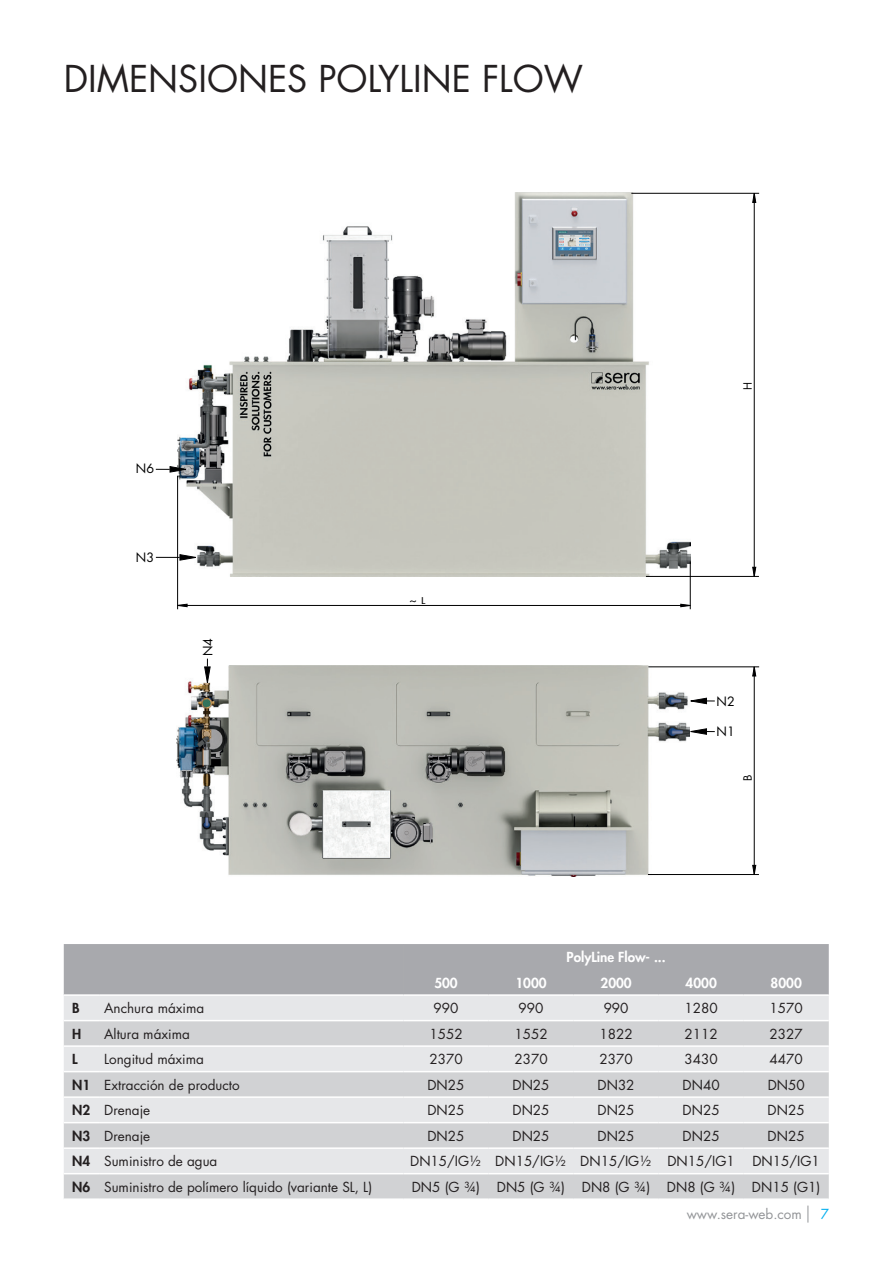
<style>
.page{position:relative;width:893px;height:1263px;background:#fff}
.page>*{position:absolute;margin:0;border:0;box-sizing:border-box;transform-origin:0 0}
.t1{font:36px "Futura";color:#231f20}
.t2{font:13.5px/25.5px "Futura";color:#231f20}
.t3{font:800 13.5px "Futura";color:#fff}
.t4{font:13.5px "Futura";color:#939598}
.t5{font:800 13.5px "Futura";color:#231f20}
.t6{font:13.5px "Futura";color:#00aeef}
.t7{font:12.6px "Futura";color:#000001}
.t8{font:11.1px "Futura";color:#000001}
.t9{font:10.35px "Futura";color:#000001;scale:1.26 1}
.s1{font-size:9.15px}
.s2{font-weight:800}
</style>
<div class="page">
<svg style="left:807px;top:1205px;width:1px;height:17px"></svg>
<div style="left:64px;top:996px;width:340px;height:24px;background:#e6e7e9"></div>
<svg style="left:64px;top:1021px;width:340px;height:177px;background:#dadbdd"></svg>
<hr style="left:64px;top:1045px;width:36px;height:2px;background:#fff">
<hr style="left:100px;top:1045px;width:304px;height:2px;background:#fff">
<hr style="left:64px;top:1071px;width:36px;height:1px;background:#fff">
<hr style="left:100px;top:1071px;width:304px;height:1px;background:#fff">
<hr style="left:64px;top:1096px;width:36px;height:2px;background:#fff">
<hr style="left:100px;top:1096px;width:304px;height:2px;background:#fff">
<hr style="left:64px;top:1122px;width:36px;height:1px;background:#fff">
<hr style="left:100px;top:1122px;width:304px;height:1px;background:#fff">
<hr style="left:64px;top:1147px;width:36px;height:2px;background:#fff">
<hr style="left:100px;top:1147px;width:304px;height:2px;background:#fff">
<hr style="left:64px;top:1173px;width:36px;height:1px;background:#fff">
<hr style="left:100px;top:1173px;width:304px;height:1px;background:#fff">
<div style="left:64px;top:944px;width:765px;height:51px;background:#a8a9ad"></div>
<div style="left:404px;top:996px;width:425px;height:24px;background:#e6e7e9"></div>
<svg style="left:404px;top:1021px;width:425px;height:177px;background:#dadbdd"></svg>
<hr style="left:404px;top:1045px;width:85px;height:2px;background:#fff">
<hr style="left:489px;top:1045px;width:85px;height:2px;background:#fff">
<hr style="left:574px;top:1045px;width:85px;height:2px;background:#fff">
<hr style="left:659px;top:1045px;width:85px;height:2px;background:#fff">
<hr style="left:744px;top:1045px;width:85px;height:2px;background:#fff">
<hr style="left:404px;top:1071px;width:85px;height:1px;background:#fff">
<hr style="left:489px;top:1071px;width:85px;height:1px;background:#fff">
<hr style="left:574px;top:1071px;width:85px;height:1px;background:#fff">
<hr style="left:659px;top:1071px;width:85px;height:1px;background:#fff">
<hr style="left:744px;top:1071px;width:85px;height:1px;background:#fff">
<hr style="left:404px;top:1096px;width:85px;height:2px;background:#fff">
<hr style="left:489px;top:1096px;width:85px;height:2px;background:#fff">
<hr style="left:574px;top:1096px;width:85px;height:2px;background:#fff">
<hr style="left:659px;top:1096px;width:85px;height:2px;background:#fff">
<hr style="left:744px;top:1096px;width:85px;height:2px;background:#fff">
<hr style="left:404px;top:1122px;width:85px;height:1px;background:#fff">
<hr style="left:489px;top:1122px;width:85px;height:1px;background:#fff">
<hr style="left:574px;top:1122px;width:85px;height:1px;background:#fff">
<hr style="left:659px;top:1122px;width:85px;height:1px;background:#fff">
<hr style="left:744px;top:1122px;width:85px;height:1px;background:#fff">
<hr style="left:404px;top:1147px;width:85px;height:2px;background:#fff">
<hr style="left:489px;top:1147px;width:85px;height:2px;background:#fff">
<hr style="left:574px;top:1147px;width:85px;height:2px;background:#fff">
<hr style="left:659px;top:1147px;width:85px;height:2px;background:#fff">
<hr style="left:744px;top:1147px;width:85px;height:2px;background:#fff">
<hr style="left:404px;top:1173px;width:85px;height:1px;background:#fff">
<hr style="left:489px;top:1173px;width:85px;height:1px;background:#fff">
<hr style="left:574px;top:1173px;width:85px;height:1px;background:#fff">
<hr style="left:659px;top:1173px;width:85px;height:1px;background:#fff">
<hr style="left:744px;top:1173px;width:85px;height:1px;background:#fff">
<hr style="left:404px;top:994px;width:85px;height:2px;background:#fff">
<hr style="left:489px;top:994px;width:85px;height:2px;background:#fff">
<hr style="left:574px;top:994px;width:85px;height:2px;background:#fff">
<hr style="left:659px;top:994px;width:85px;height:2px;background:#fff">
<hr style="left:744px;top:994px;width:85px;height:2px;background:#fff">
<img style="left:177px;top:665px;width:513px;height:212px">
<img style="left:177px;top:193px;width:514px;height:383px">
<svg style="left:752px;top:567px;width:4px;height:9px"></svg>
<svg style="left:752px;top:192px;width:4px;height:11px"></svg>
<hr style="left:646px;top:576px;width:113px;height:1px;background:#000001">
<hr style="left:631px;top:193px;width:128px;height:1px;background:#000001">
<hr style="left:754px;top:193px;width:1px;height:383px;background:#000001">
<svg style="left:178px;top:604px;width:9px;height:3px"></svg>
<svg style="left:680px;top:604px;width:10px;height:3px"></svg>
<hr style="left:177px;top:476px;width:1px;height:133px;background:#000001">
<hr style="left:690px;top:561px;width:1px;height:48px;background:#000001">
<hr style="left:178px;top:605px;width:512px;height:1px;background:#000001">
<svg style="left:752px;top:865px;width:4px;height:9px"></svg>
<svg style="left:752px;top:666px;width:4px;height:10px"></svg>
<hr style="left:648px;top:874px;width:111px;height:1px;background:#000001">
<hr style="left:648px;top:667px;width:111px;height:1px;background:#000001">
<hr style="left:754px;top:667px;width:1px;height:207px;background:#000001">
<svg style="left:689px;top:698px;width:26px;height:6px"></svg>
<svg style="left:689px;top:728px;width:26px;height:6px"></svg>
<svg style="left:156px;top:554px;width:41px;height:6px"></svg>
<svg style="left:204px;top:659px;width:6px;height:25px"></svg>
<svg style="left:156px;top:466px;width:31px;height:6px"></svg>
<h1 class="t1" style="left:64px;top:54px;width:521px">DIMENSIONES POLYLINE FLOW</h1>
<p class="t7" style="left:136px;top:460px;width:20px">N6</p>
<p class="t7" style="left:136px;top:549px;width:20px">N3</p>
<p class="t7" style="left:199px;top:656px;width:20px;rotate:-90deg">N4</p>
<p class="t9" style="left:409px;top:593px;width:14px">~ <span class="s1">L</span></p>
<p class="t8" style="left:740px;top:390px;width:9px;rotate:-90deg">H</p>
<p class="t7" style="left:716px;top:692px;width:20px">N2</p>
<p class="t7" style="left:716px;top:723px;width:20px">N1</p>
<p class="t8" style="left:740px;top:781px;width:8px;rotate:-90deg">B</p>
<p class="t3" style="left:567px;top:948px;width:101px">PolyLine Flow- ...</p>
<p class="t5" style="left:72px;top:999px;width:9px">B</p>
<p class="t2" style="left:104px;top:995px;width:102px">Anchura máxima</p>
<p class="t5" style="left:72px;top:1025px;width:11px">H</p>
<p class="t2" style="left:104px;top:1021px;width:87px">Altura máxima</p>
<p class="t5" style="left:72px;top:1050px;width:7px">L</p>
<p class="t2" style="left:72px;top:1046px;width:301px;text-indent:32px">Longitud máxima<br><span class="s2">N1</span> Extracción de producto<br><span class="s2">N2</span> Drenaje<br><span class="s2">N3</span> Drenaje<br><span class="s2">N4</span> Suministro de agua<br><span class="s2">N6</span> Suministro de polímero líquido (variante SL, L)</p>
<p class="t3" style="left:434px;top:974px;width:25px">500</p>
<p class="t3" style="left:515px;top:974px;width:33px">1000</p>
<p class="t3" style="left:600px;top:974px;width:33px">2000</p>
<p class="t3" style="left:686px;top:974px;width:33px">4000</p>
<p class="t3" style="left:771px;top:974px;width:33px">8000</p>
<p class="t2" style="left:434px;top:995px;width:26px">990</p>
<p class="t2" style="left:519px;top:995px;width:26px">990</p>
<p class="t2" style="left:604px;top:995px;width:26px">990</p>
<p class="t2" style="left:684px;top:995px;width:35px">1280</p>
<p class="t2" style="left:770px;top:995px;width:35px">1570</p>
<p class="t2" style="left:429px;top:1021px;width:35px">1552</p>
<p class="t2" style="left:514px;top:1021px;width:35px">1552</p>
<p class="t2" style="left:599px;top:1021px;width:35px">1822</p>
<p class="t2" style="left:684px;top:1021px;width:35px">2112</p>
<p class="t2" style="left:770px;top:1021px;width:35px">2327</p>
<p class="t2" style="left:429px;top:1046px;width:35px">2370</p>
<p class="t2" style="left:514px;top:1046px;width:35px">2370</p>
<p class="t2" style="left:599px;top:1046px;width:35px">2370</p>
<p class="t2" style="left:684px;top:1046px;width:35px">3430</p>
<p class="t2" style="left:770px;top:1046px;width:35px">4470</p>
<p class="t2" style="left:427px;top:1072px;width:39px">DN25</p>
<p class="t2" style="left:512px;top:1072px;width:39px">DN25</p>
<p class="t2" style="left:598px;top:1072px;width:39px">DN32</p>
<p class="t2" style="left:683px;top:1072px;width:39px">DN40</p>
<p class="t2" style="left:768px;top:1072px;width:39px">DN50</p>
<p class="t2" style="left:427px;top:1097px;width:39px">DN25</p>
<p class="t2" style="left:512px;top:1097px;width:39px">DN25</p>
<p class="t2" style="left:598px;top:1097px;width:39px">DN25</p>
<p class="t2" style="left:683px;top:1097px;width:39px">DN25</p>
<p class="t2" style="left:768px;top:1097px;width:39px">DN25</p>
<p class="t2" style="left:427px;top:1123px;width:39px">DN25</p>
<p class="t2" style="left:512px;top:1123px;width:39px">DN25</p>
<p class="t2" style="left:598px;top:1123px;width:39px">DN25</p>
<p class="t2" style="left:683px;top:1123px;width:39px">DN25</p>
<p class="t2" style="left:768px;top:1123px;width:39px">DN25</p>
<p class="t2" style="left:410px;top:1148px;width:326px">DN15/IG½ DN15/IG½ DN15/IG½ DN15/IG1</p>
<p class="t2" style="left:412px;top:1148px;width:410px;text-align:right">DN15/IG1<br>DN5 (G ¾) DN5 (G ¾) DN8 (G ¾) DN8 (G ¾) DN15 (G1)</p>
<p class="t4" style="left:687px;top:1205px;width:117px">www.sera-web.com</p>
<p class="t6" style="left:821px;top:1205px;width:10px">7</p>
</div>
